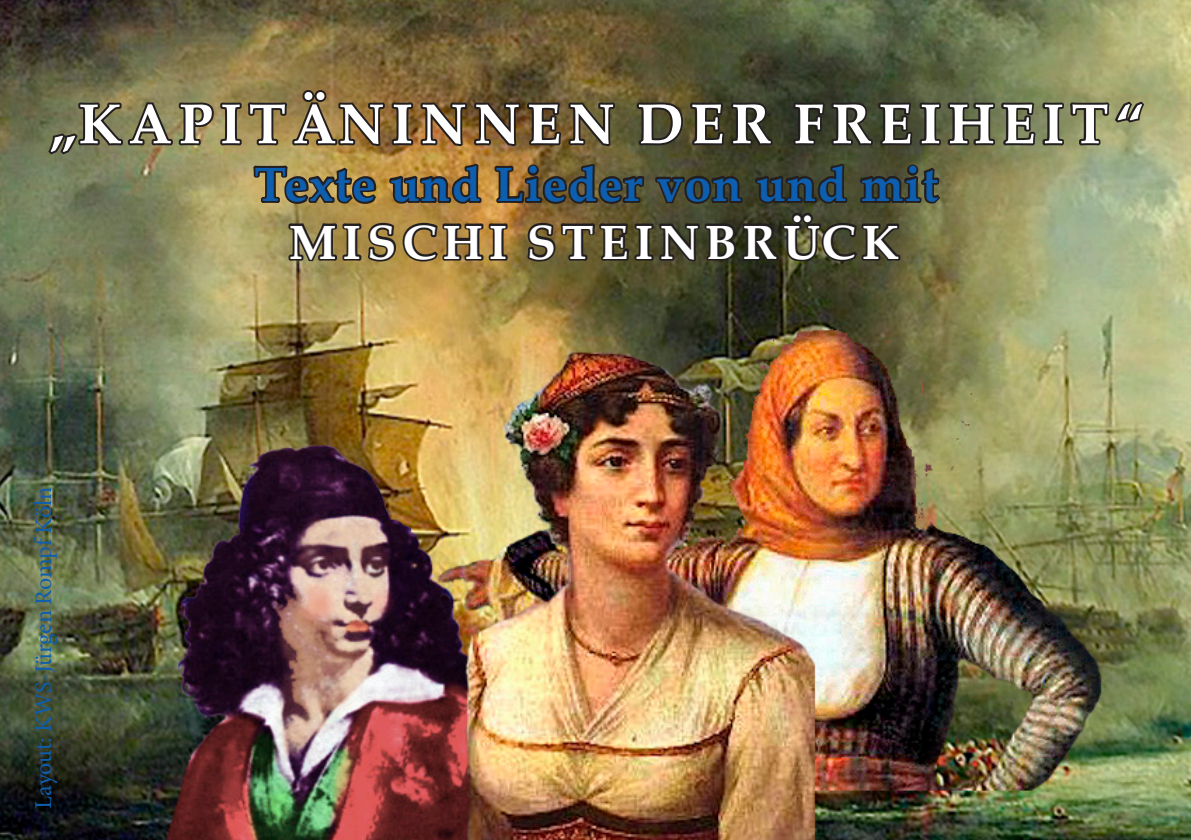
<style>
.page{position:relative;width:1191px;height:840px;background:#fff}
.page>*{position:absolute;margin:0;border:0;box-sizing:border-box;transform-origin:0 0}
.t1{font:700 56px "Palatino Linotype";letter-spacing:.125em;color:#fff}
.t2{font:700 48px "Palatino Linotype";letter-spacing:.025em;color:#0d5eaf}
.t3{font:700 48px "Palatino Linotype";letter-spacing:.125em;color:#fff}
.t4{font:24px "Minion Pro";letter-spacing:-.01em;color:#0d5eaf}
</style>
<div class="page">
<img style="left:0;top:0;width:1191px;height:839px">
<img style="left:46px;top:0;width:1100px;height:274px">
<h1 class="t1" style="left:49px;top:102px;width:1096px">„KAPITÄNINNEN DER FREIHEIT“</h1>
<h2 class="t2" style="left:254px;top:166px;width:685px">Texte und Lieder von und mit</h2>
<h2 class="t3" style="left:289px;top:223px;width:612px">MISCHI STEINBRÜCK</h2>
<p class="t4" style="left:27px;top:808px;width:323px;rotate:-90deg">Layout: KWS-Jürgen Rompf Köln</p>
</div>
